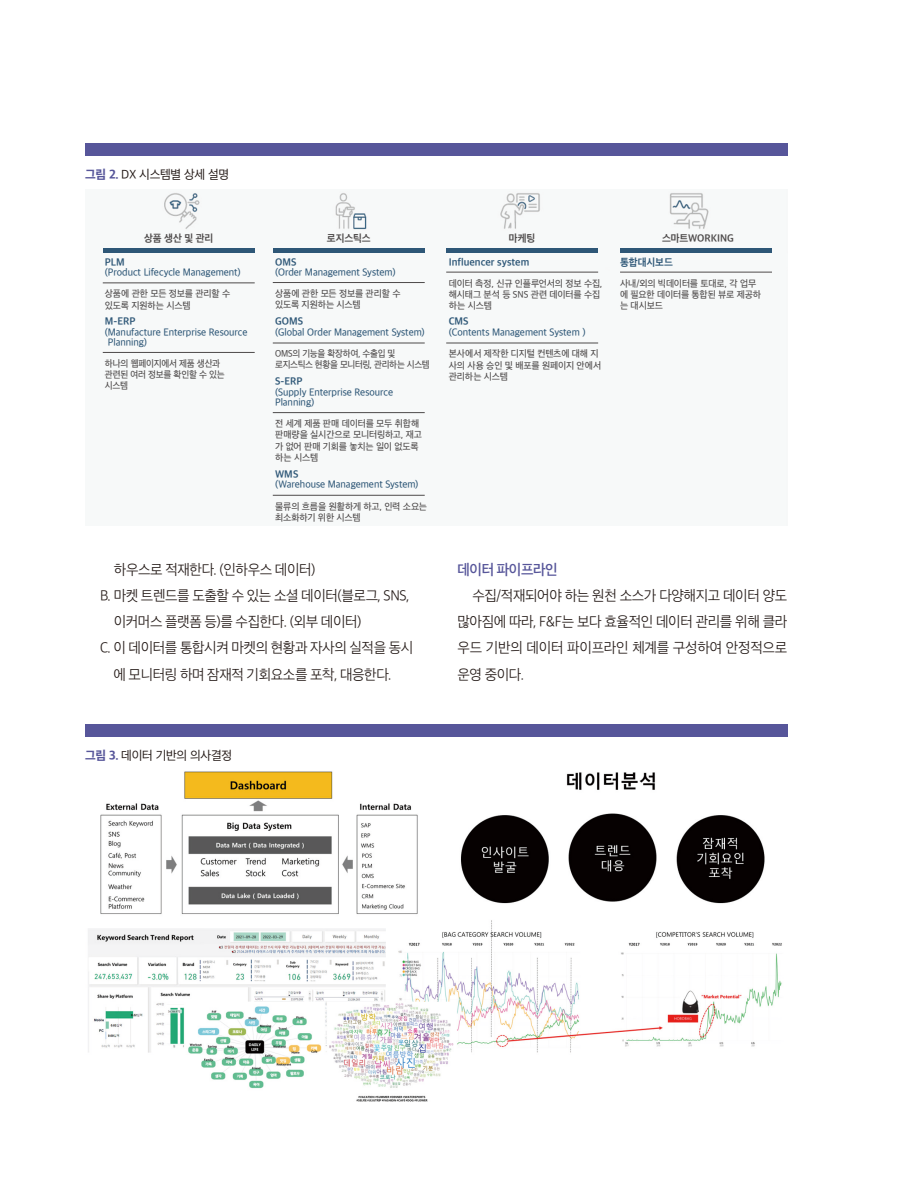
<style>
.page{position:relative;width:915px;height:1191px;background:#fff}
.page>*{position:absolute;margin:0;border:0;box-sizing:border-box;transform-origin:0 0}
.본문고딕_10{font:300 15px/26.2px "Apple SD Gothic Neo";letter-spacing:-.025em;color:#231916;text-align:justify;scale:.96 1}
.밑줄소제목{font:600 15px "Apple SD Gothic Neo";letter-spacing:-.025em;color:#57569a;scale:.96 1}
.표_그림_제목_8_5{font:12.75px "Apple SD Gothic Neo";letter-spacing:-.02em;color:#231916}
.저자명_7_5{font:500 10.5px/10.5px "Apple SD Gothic Neo";letter-spacing:-.005em;color:#2e5777}
.저자명_7_5-2{font:700 10.5px "Apple SD Gothic Neo";letter-spacing:-.005em;color:#2e5777}
.저자명_7_5-3{font:700 10.5px "Apple SD Gothic Neo";letter-spacing:-.005em;color:#4d4a4a}
.저자명_7_5-4{font:500 9.75px/11.2px "Apple SD Gothic Neo";letter-spacing:-.015em;color:#4d4a4a}
.저자명_7_5-5{font:500 9.75px "Apple SD Gothic Neo";letter-spacing:-.015em;color:#4d4a4a;scale:.94 1}
.저자명_7_5-6{font:500 9.75px "Apple SD Gothic Neo";letter-spacing:-.04em;color:#4d4a4a;scale:.93 1}
.저자명_7_5-7{font:500 9.75px "Apple SD Gothic Neo";letter-spacing:-.015em;color:#4d4a4a;scale:.93 1}
.s1{font-weight:800;color:#57569a}
</style>
<div class="page">
<div style="left:85px;top:724px;width:702px;height:12px;background:#57569a"></div>
<img style="left:88px;top:771px;width:694px;height:331px">
<div style="left:85px;top:143px;width:702px;height:13px;background:#57569a"></div>
<img style="left:102px;top:192px;width:670px;height:304px">
<hr style="left:103px;top:249px;width:151px;height:4px;background:#2e5777">
<hr style="left:273px;top:249px;width:151px;height:4px;background:#2e5777">
<hr style="left:446px;top:249px;width:152px;height:4px;background:#2e5777">
<hr style="left:620px;top:249px;width:151px;height:4px;background:#2e5777">
<hr style="left:103px;top:352px;width:151px;height:1px;background:#4d4a4a">
<hr style="left:103px;top:283px;width:151px;height:1px;background:#4d4a4a">
<hr style="left:273px;top:282px;width:151px;height:1px;background:#4d4a4a">
<hr style="left:273px;top:412px;width:151px;height:1px;background:#4d4a4a">
<hr style="left:273px;top:343px;width:151px;height:1px;background:#4d4a4a">
<hr style="left:446px;top:343px;width:152px;height:1px;background:#4d4a4a">
<hr style="left:446px;top:272px;width:152px;height:1px;background:#4d4a4a">
<hr style="left:620px;top:272px;width:151px;height:1px;background:#4d4a4a">
<hr style="left:273px;top:495px;width:151px;height:1px;background:#4d4a4a">
<p class="표_그림_제목_8_5" style="left:85px;top:167px;width:145px"><span class="s1">그림 2.</span> DX 시스템별 상세 설명</p>
<p class="저자명_7_5-3" style="left:144px;top:232px;width:71px">상품 생산 및 관리</p>
<p class="저자명_7_5-2" style="left:105px;top:256px;width:21px">PLM</p>
<p class="저자명_7_5" style="left:105px;top:268px;width:137px">(Product Lifecycle Management)</p>
<p class="저자명_7_5-2" style="left:105px;top:316px;width:32px">M-ERP</p>
<p class="저자명_7_5" style="left:105px;top:327px;width:144px">(Manufacture Enterprise Resource<br>Planning)</p>
<p class="저자명_7_5-4" style="left:105px;top:289px;width:127px">상품에 관한 모든 정보를 관리할 수</p>
<p class="저자명_7_5-4" style="left:105px;top:300px;width:87px">있도록 지원하는 시스템</p>
<p class="저자명_7_5-5" style="left:105px;top:358px;width:124px">하나의 웹페이지에서 제품 생산과</p>
<p class="저자명_7_5-5" style="left:105px;top:369px;width:129px">관련된 여러 정보를 확인할 수 있는</p>
<p class="저자명_7_5-5" style="left:105px;top:380px;width:26px">시스템</p>
<p class="저자명_7_5-3" style="left:327px;top:232px;width:45px">로지스틱스</p>
<p class="저자명_7_5-3" style="left:508px;top:232px;width:28px">마케팅</p>
<p class="저자명_7_5-3" style="left:661px;top:232px;width:73px">스마트WORKING</p>
<p class="저자명_7_5-2" style="left:275px;top:256px;width:23px">OMS</p>
<p class="저자명_7_5" style="left:275px;top:268px;width:122px">(Order Management System)</p>
<p class="저자명_7_5-4" style="left:275px;top:288px;width:127px">상품에 관한 모든 정보를 관리할 수</p>
<p class="저자명_7_5-4" style="left:275px;top:300px;width:87px">있도록 지원하는 시스템</p>
<p class="저자명_7_5-2" style="left:275px;top:316px;width:30px">GOMS</p>
<p class="저자명_7_5" style="left:275px;top:327px;width:151px">(Global Order Management System)</p>
<p class="저자명_7_5-7" style="left:275px;top:349px;width:131px">OMS의 기능을 확장하여, 수출입 및</p>
<p class="저자명_7_5-6" style="left:275px;top:359px;width:168px">로지스틱스 현황을 모니터링, 관리하는 시스템</p>
<p class="저자명_7_5-2" style="left:275px;top:376px;width:29px">S-ERP</p>
<p class="저자명_7_5" style="left:275px;top:387px;width:119px">(Supply Enterprise Resource<br>Planning)</p>
<p class="저자명_7_5-4" style="left:275px;top:418px;width:148px">전 세계 제품 판매 데이터를 모두 취합해 판매량을 실시간으로 모니터링하고, 재고 가 없어 판매 기회를 놓치는 일이 없도록 하는 시스템</p>
<p class="저자명_7_5-2" style="left:275px;top:468px;width:25px">WMS</p>
<p class="저자명_7_5" style="left:275px;top:479px;width:145px">(Warehouse Management System)</p>
<p class="저자명_7_5-4" style="left:275px;top:501px;width:153px">물류의 흐름을 원활하게 하고, 인력 소요는 최소화하기 위한 시스템</p>
<p class="저자명_7_5-2" style="left:448px;top:256px;width:82px">Influencer system</p>
<p class="저자명_7_5-2" style="left:620px;top:256px;width:54px">통합대시보드</p>
<p class="저자명_7_5-4" style="left:448px;top:278px;width:155px">데이터 측정, 신규 인플루언서의 정보 수집, 해시태그 분석 등 SNS 관련 데이터를 수집 하는 시스템</p>
<p class="저자명_7_5-4" style="left:620px;top:278px;width:142px">사내/외의 빅데이터를 토대로, 각 업무 에 필요한 데이터를 통합된 뷰로 제공하 는 대시보드</p>
<p class="저자명_7_5-2" style="left:448px;top:316px;width:21px">CMS</p>
<p class="저자명_7_5" style="left:448px;top:327px;width:138px">(Contents Management System )</p>
<p class="저자명_7_5-4" style="left:448px;top:349px;width:154px">본사에서 제작한 디지털 컨텐츠에 대해 지 사의 사용 승인 및 배포를 원페이지 안에서 관리하는 시스템</p>
<p class="본문고딕_10" style="left:114px;top:557px;width:211px">하우스로 적재한다. (인하우스 데이터)</p>
<p class="본문고딕_10" style="left:114px;top:583px;width:309px;text-indent:-14px">B. 마켓 트렌드를 도출할 수 있는 소셜 데이터(블로그, SNS, 이커머스 플랫폼 등)를 수집한다. (외부 데이터)</p>
<p class="본문고딕_10" style="left:100px;top:636px;width:328px;text-align:center">C. 이 데이터를 통합시켜 마켓의 현황과 자사의 실적을 동시 에 모니터링 하며 잠재적 기회요소를 포착, 대응한다.</p>
<p class="표_그림_제목_8_5" style="left:85px;top:748px;width:148px"><span class="s1">그림 3.</span> 데이터 기반의 의사결정</p>
<p class="밑줄소제목" style="left:457px;top:561px;width:106px">데이터 파이프라인</p>
<p class="본문고딕_10" style="left:457px;top:583px;width:345px;text-indent:15px">수집/적재되어야 하는 원천 소스가 다양해지고 데이터 양도 많아짐에 따라, F&amp;F는 보다 효율적인 데이터 관리를 위해 클라 우드 기반의 데이터 파이프라인 체계를 구성하여 안정적으로 운영 중이다.</p>
</div>
